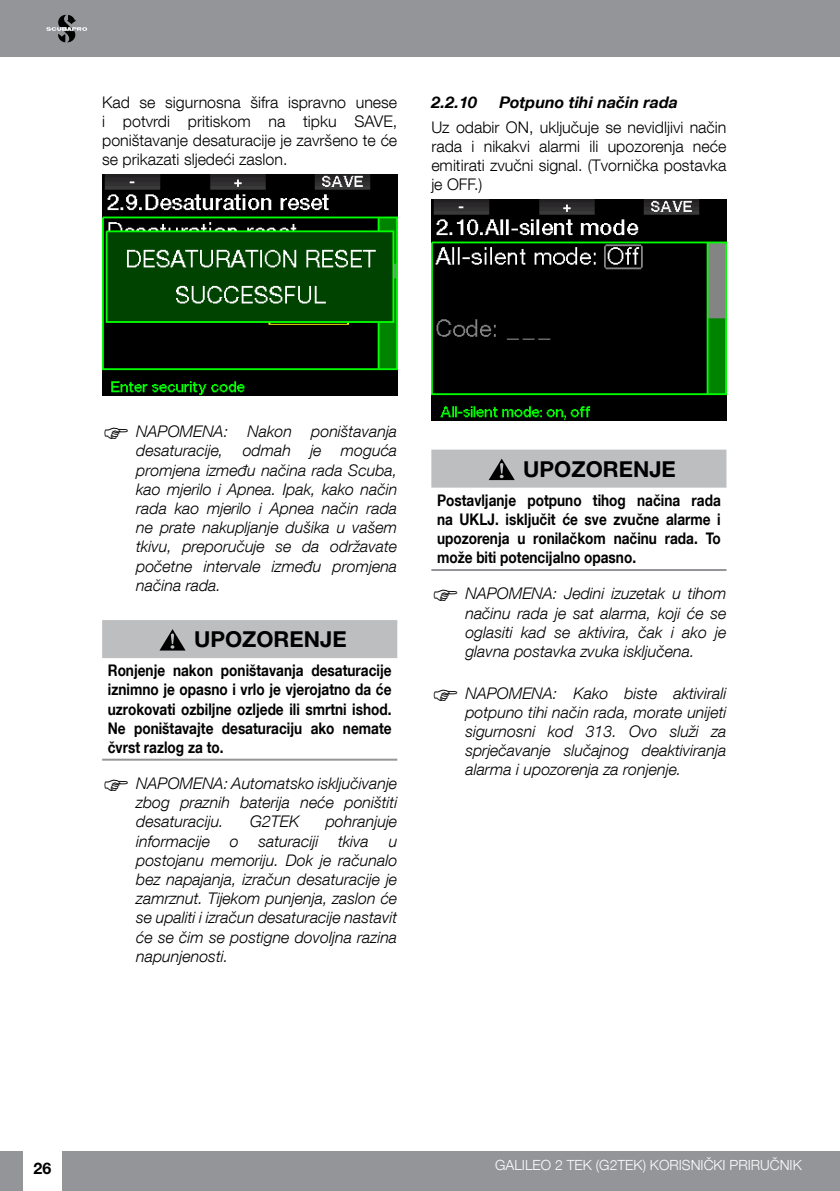
<style>
.page{position:relative;width:840px;height:1191px;background:#fff}
.page>*{position:absolute;margin:0;border:0;box-sizing:border-box;transform-origin:0 0}
.t1{font:700 22px "Helvetica Neue LT Std";color:#000}
.t2{font:italic 300 16px/19.2px "Helvetica Neue LT Com";color:#000;text-align:justify}
.t3{font:700 16px/19.2px "Helvetica Neue LT Com";color:#000;text-align:justify;scale:.85 1}
.t4{font:300 16px/19.2px "Helvetica Neue LT Com";color:#000;text-align:justify}
.t5{font:italic 700 16px "Helvetica Neue LT Com";color:#000}
.t6{font:700 16px "Helvetica Neue LT Std";color:#000}
.t7{font:300 14px "Helvetica Neue LT Com";color:#fff}
</style>
<div class="page">
<hr style="left:839px;top:0;width:1px;height:57px;background:#939598">
<div style="left:62px;top:1151px;width:777px;height:40px;background:#939598"></div>
<hr style="left:839px;top:1151px;width:1px;height:40px;background:#939598">
<div style="left:0;top:1151px;width:23px;height:40px;background:#939598"></div>
<div style="left:0;top:0;width:839px;height:57px;background:#939598"></div>
<svg style="left:46px;top:15px;width:41px;height:27px"></svg>
<div style="left:102px;top:620px;width:295px;height:38px;background:#bcbec0"></div>
<hr style="left:102px;top:758px;width:295px;height:2px;background:#939598">
<img style="left:102px;top:174px;width:295px;height:221px">
<svg style="left:160px;top:629px;width:25px;height:21px"></svg>
<div style="left:431px;top:449px;width:295px;height:38px;background:#bcbec0"></div>
<hr style="left:431px;top:569px;width:295px;height:2px;background:#939598">
<img style="left:431px;top:199px;width:295px;height:221px">
<svg style="left:488px;top:458px;width:26px;height:22px"></svg>
<p class="t4" style="left:102px;top:92px;width:296px">Kad se sigurnosna šifra ispravno unese i potvrdi pritiskom na tipku SAVE, poništavanje desaturacije je završeno te će se prikazati sljedeći zaslon.</p>
<p class="t5" style="left:431px;top:92px;width:47px">2.2.10</p>
<p class="t5" style="left:499px;top:92px;width:180px">Potpuno tihi način rada</p>
<p class="t4" style="left:431px;top:117px;width:296px">Uz odabir ON, uključuje se nevidljivi način rada i nikakvi alarmi ili upozorenja neće emitirati zvučni signal. (Tvornička postavka je OFF.)</p>
<p class="t2" style="left:136px;top:421px;width:262px">NAPOMENA: Nakon poništavanja desaturacije, odmah je moguća promjena između načina rada Scuba, kao mjerilo i Apnea. Ipak, kako način rada kao mjerilo i Apnea način rada ne prate nakupljanje dušika u vašem tkivu, preporučuje se da održavate početne intervale između promjena načina rada.</p>
<h1 class="t1" style="left:194px;top:626px;width:154px">UPOZORENJE</h1>
<p class="t3" style="left:108px;top:660px;width:335px">Ronjenje nakon poništavanja desaturacije iznimno je opasno i vrlo je vjerojatno da će uzrokovati ozbiljne ozljede ili smrtni ishod.<br>Ne poništavajte desaturaciju ako nemate čvrst razlog za to.</p>
<p class="t2" style="left:136px;top:773px;width:262px">NAPOMENA: Automatsko isključivanje zbog praznih baterija neće poništiti desaturaciju.</p>
<p class="t2" style="left:250px;top:812px;width:51px">G2TEK</p>
<p class="t2" style="left:136px;top:812px;width:262px;text-indent:189px">pohranjuje informacije o saturaciji tkiva u postojanu memoriju. Dok je računalo bez napajanja, izračun desaturacije je zamrznut. Tijekom punjenja, zaslon će se upaliti i izračun desaturacije nastavit će se čim se postigne dovoljna razina napunjenosti.</p>
<h1 class="t1" style="left:523px;top:455px;width:154px">UPOZORENJE</h1>
<p class="t3" style="left:437px;top:490px;width:335px">Postavljanje potpuno tihog načina rada na UKLJ. isključit će sve zvučne alarme i upozorenja u ronilačkom načinu rada. To može biti potencijalno opasno.</p>
<p class="t2" style="left:465px;top:584px;width:262px">NAPOMENA: Jedini izuzetak u tihom načinu rada je sat alarma, koji će se oglasiti kad se aktivira, čak i ako je glavna postavka zvuka isključena.</p>
<p class="t2" style="left:465px;top:683px;width:262px">NAPOMENA: Kako biste aktivirali potpuno tihi način rada, morate unijeti sigurnosni kod 313. Ovo služi za sprječavanje slučajnog deaktiviranja alarma i upozorenja za ronjenje.</p>
<p class="t6" style="left:34px;top:1158px;width:19px">26</p>
<p class="t7" style="left:495px;top:1156px;width:308px">GALILEO 2 TEK (G2TEK) KORISNIČKI PRIRUČNIK</p>
</div>
